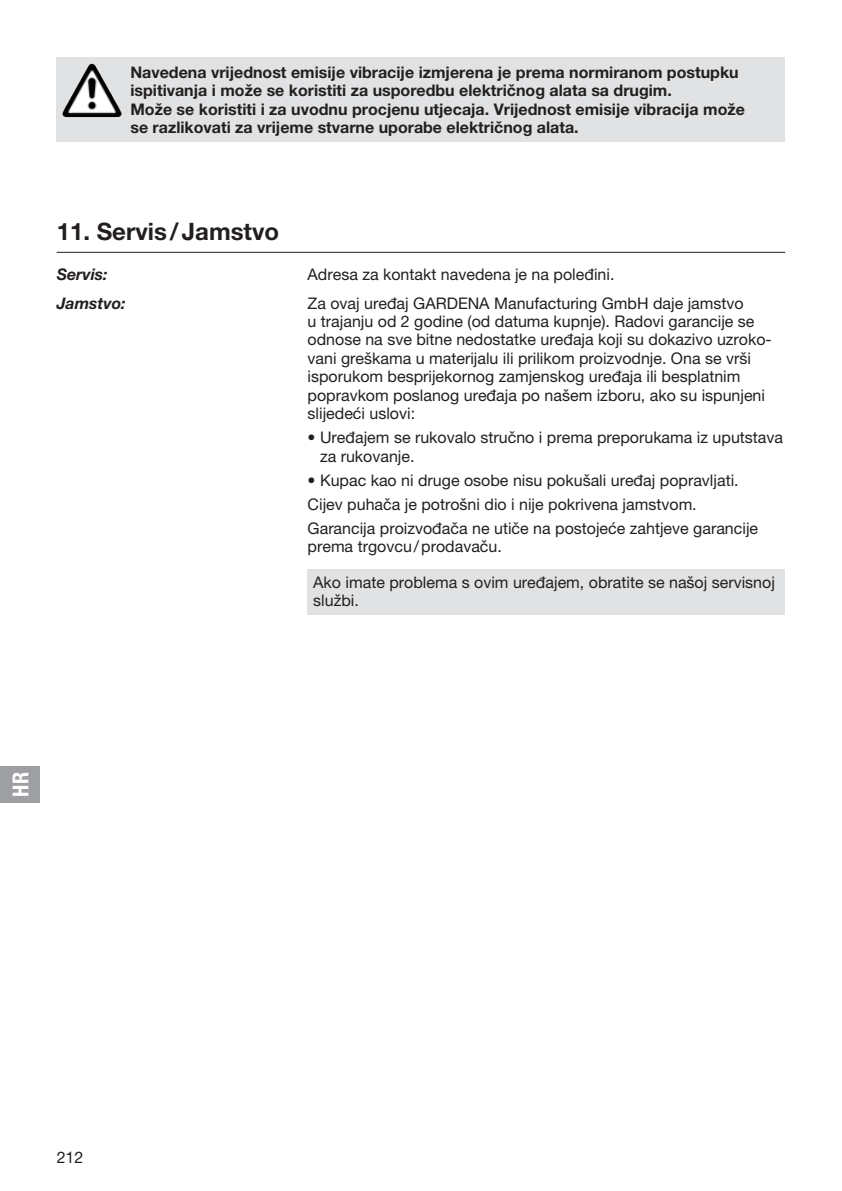
<style>
.page{position:relative;width:842px;height:1191px;background:#fff}
.page>*{position:absolute;margin:0;border:0;box-sizing:border-box;transform-origin:0 0}
.t1{font:700 24px "GARDENA Pro";color:#231f20}
.t2{font:22px "GARDENA Pro Bo Cond";color:#fff}
.t3{font:16px/18.4px "GARDENA Pro";color:#231f20}
.t4{font:700 16px/18.4px "GARDENA Pro";color:#231f20}
.t5{font:italic 700 16px "GARDENA Pro";color:#231f20}
</style>
<div class="page">
<div style="left:0;top:766px;width:40px;height:36px;background:#9d9fa2"></div>
<div style="left:57px;top:57px;width:728px;height:85px;background:#e1e2e4"></div>
<img style="left:65px;top:64px;width:26px;height:44px">
<div style="left:308px;top:569px;width:477px;height:45px;background:#e1e2e4"></div>
<hr style="left:57px;top:252px;width:728px;height:1px;background:#231f20">
<p class="t4" style="left:130px;top:63px;width:616px">Navedena vrijednost emisije vibracije izmjerena je prema normiranom postupku ispitivanja i može se koristiti za usporedbu električnog alata sa drugim.<br>Može se koristiti i za uvodnu procjenu utjecaja. Vrijednost emisije vibracija može se razlikovati za vrijeme stvarne uporabe električnog alata.</p>
<h1 class="t1" style="left:57px;top:217px;width:224px">11. Servis/Jamstvo</h1>
<p class="t5" style="left:57px;top:264px;width:52px">Servis:</p>
<p class="t3" style="left:308px;top:265px;width:308px">Adresa za kontakt navedena je na poleđini.</p>
<p class="t5" style="left:57px;top:293px;width:71px">Jamstvo:</p>
<p class="t3" style="left:308px;top:293px;width:466px">Za ovaj uređaj GARDENA Manufacturing GmbH daje jamstvo<br>u trajanju od 2 godine (od datuma kupnje). Radovi garancije se odnose na sve bitne nedostatke uređaja koji su dokazivo uzroko&shy;vani greškama u materijalu ili prilikom proizvodnje. Ona se vrši isporukom besprijekornog zamjenskog uređaja ili besplatnim popravkom poslanog uređaja po našem izboru, ako su ispunjeni slijedeći uslovi:</p>
<p class="t3" style="left:320px;top:428px;width:465px;text-indent:-12px">• Uređajem se rukovalo stručno i prema preporukama iz uputstava za rukovanje.</p>
<p class="t3" style="left:308px;top:467px;width:452px;line-height:24px">• Kupac kao ni druge osobe nisu pokušali uređaj popravljati.<br>Cijev puhača je potrošni dio i nije pokrivena jamstvom.<br>Garancija proizvođača ne utiče na postojeće zahtjeve garancije</p>
<p class="t3" style="left:308px;top:537px;width:196px">prema trgovcu/prodavaču.</p>
<p class="t3" style="left:313px;top:572px;width:463px">Ako imate problema s ovim uređajem, obratite se našoj servisnoj službi.</p>
<h2 class="t2" style="left:7px;top:796px;width:26px;rotate:-90deg">HR</h2>
<p class="t3" style="left:57px;top:1147px;width:28px">212</p>
</div>
